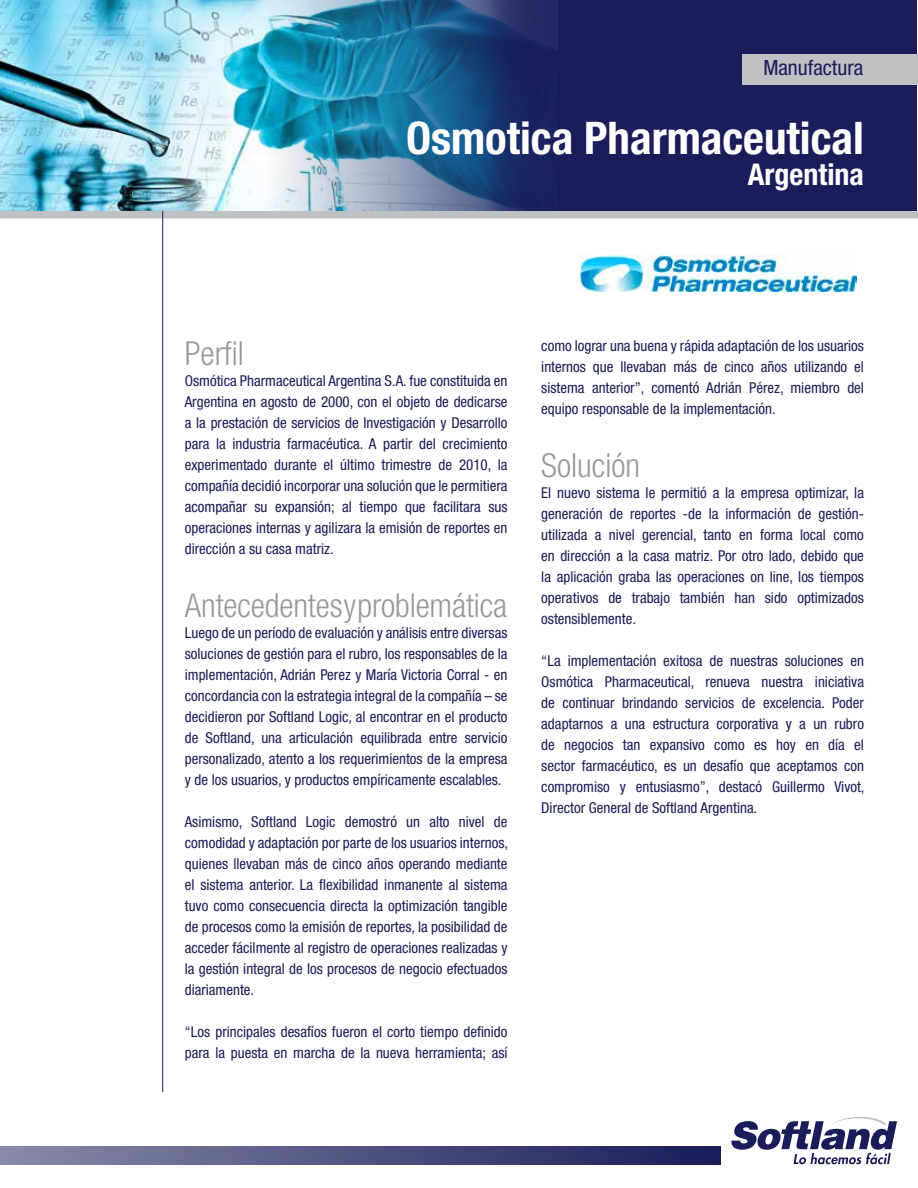
<style>
.page{position:relative;width:918px;height:1188px;background:#fff}
.page>*{position:absolute;margin:0;border:0;box-sizing:border-box;transform-origin:0 0}
.t1{font:700 condensed 45px "Helvetica Neue";color:#fff}
.t2{font:300 condensed 33px "Helvetica Neue";letter-spacing:-.005em;color:#979898}
.t3{font:700 condensed 30px "Helvetica Neue";color:#fff}
.t4{font:condensed 21px "Helvetica Neue";color:#1b1c59}
.t5{font:condensed 15px/21px "Helvetica Neue";color:#1b1c59;text-align:justify}
</style>
<div class="page">
<svg style="left:731px;top:1117px;width:166px;height:47px"></svg>
<div style="left:0;top:1146px;width:721px;height:18px;background:linear-gradient(to right,#8a8aa9,#1a1b58)"></div>
<div style="left:0;top:0;width:917px;height:212px;background:#1b1c59"></div>
<img style="left:0;top:0;width:558px;height:211px">
<div style="left:0;top:211px;width:918px;height:8px;background:#c0c1c2"></div>
<img style="left:579px;top:255px;width:277px;height:36px">
<hr style="left:162px;top:211px;width:1px;height:881px;background:#1b1c59">
<div style="left:742px;top:54px;width:176px;height:30px;background:#c0c1c2"></div>
<h3 class="t4" style="left:763px;top:56px;width:101px">Manufactura</h3>
<h1 class="t1" style="left:406px;top:110px;width:459px">Osmotica Pharmaceutical</h1>
<h3 class="t3" style="left:748px;top:156px;width:118px">Argentina</h3>
<h2 class="t2" style="left:185px;top:334px;width:61px">Perfil</h2>
<p class="t5" style="left:185px;top:370px;width:324px">Osmótica Pharmaceutical Argentina S.A. fue constituida en Argentina en agosto de 2000, con el objeto de dedicarse a la prestación de servicios de Investigación y Desarrollo para la industria farmacéutica. A partir del crecimiento experimentado durante el último trimestre de 2010, la compañía decidió incorporar una solución que le permitiera acompañar su expansión; al tiempo que facilitara sus operaciones internas y agilizara la emisión de reportes en dirección a su casa matriz.</p>
<h2 class="t2" style="left:185px;top:586px;width:324px">Antecedentes y problemática</h2>
<p class="t5" style="left:185px;top:622px;width:324px">Luego de un período de evaluación y análisis entre diversas soluciones de gestión para el rubro, los responsables de la implementación, Adrián Perez y María Victoria Corral - en concordancia con la estrategia integral de la compañía – se decidieron por Softland Logic, al encontrar en el producto de Softland, una articulación equilibrada entre servicio personalizado, atento a los requerimientos de la empresa y de los usuarios, y productos empíricamente escalables.</p>
<p class="t5" style="left:185px;top:811px;width:325px">Asimismo, Softland Logic demostró un alto nivel de comodidad y adaptación por parte de los usuarios internos, quienes llevaban más de cinco años operando mediante el sistema anterior. La flexibilidad inmanente al sistema tuvo como consecuencia directa la optimización tangible de procesos como la emisión de reportes, la posibilidad de acceder fácilmente al registro de operaciones realizadas y la gestión integral de los procesos de negocio efectuados diariamente.</p>
<p class="t5" style="left:185px;top:1021px;width:324px">“Los principales desafíos fueron el corto tiempo definido para la puesta en marcha de la nueva herramienta; así</p>
<p class="t5" style="left:541px;top:335px;width:324px">como lograr una buena y rápida adaptación de los usuarios internos que llevaban más de cinco años utilizando el sistema anterior”, comentó Adrián Pérez, miembro del equipo responsable de la implementación.</p>
<h2 class="t2" style="left:541px;top:446px;width:100px">Solución</h2>
<p class="t5" style="left:541px;top:482px;width:324px">El nuevo sistema le permitió a la empresa optimizar, la generación de reportes -de la información de gestión&shy;utilizada a nivel gerencial, tanto en forma local como en dirección a la casa matriz. Por otro lado, debido que la aplicación graba las operaciones on line, los tiempos operativos de trabajo también han sido optimizados ostensiblemente.</p>
<p class="t5" style="left:541px;top:650px;width:325px">“La implementación exitosa de nuestras soluciones en Osmótica Pharmaceutical, renueva nuestra iniciativa de continuar brindando servicios de excelencia. Poder adaptarnos a una estructura corporativa y a un rubro de negocios tan expansivo como es hoy en día el sector farmacéutico, es un desafío que aceptamos con compromiso y entusiasmo”, destacó Guillermo Vivot, Director General de Softland Argentina.</p>
</div>
